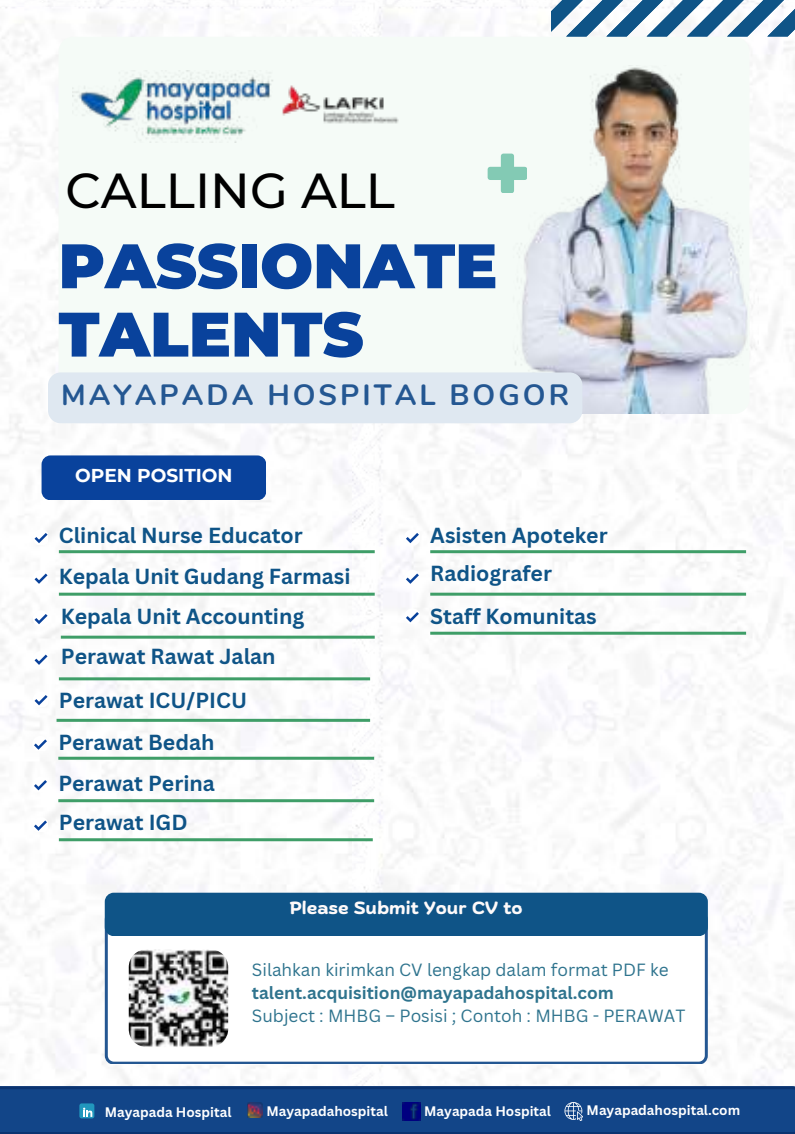
<style>
.page{position:relative;width:795px;height:1134px;background:#fff}
.page>*{position:absolute;margin:0;border:0;box-sizing:border-box;transform-origin:0 0}
.t1{font:900 62.8px/68.4px "Montserrat";color:#09429c}
.t2{font:500 48.8px "Montserrat";color:#000}
.t3{font:700 29.2px "Nunito";letter-spacing:.1em;color:#245792}
.t4{font:700 21.2px "Canva Sans";color:#0f5487}
.t5{font:700 18.8px "Montserrat";color:#fff}
.t6{font:700 17.6px "Biski";color:#fefafa}
.t7{font:17.2px "Canva Sans";color:#2f748e}
.t8{font:700 17.2px "Canva Sans";color:#2f748e}
.t9{font:700 13.6px "Canva Sans";color:#fff}
</style>
<div class="page">
<img style="left:0;top:0;width:795px;height:1086px">
<div style="left:59px;top:37px;width:690px;height:377px;background:#f5fbf7"></div>
<div style="left:42px;top:455px;width:224px;height:45px;background:#09429c;border-radius:9px"></div>
<svg style="left:0;top:1086px;width:795px;height:48px;background:#114385"></svg>
<img style="left:247px;top:1102px;width:15px;height:15px">
<svg style="left:565px;top:1102px;width:18px;height:18px"></svg>
<img style="left:403px;top:1103px;width:18px;height:18px">
<div style="left:79px;top:1103px;width:15px;height:15px;background:#2197bd;border-radius:2px"></div>
<svg style="left:83px;top:1108px;width:9px;height:9px"></svg>
<svg style="left:105px;top:930px;width:603px;height:134px"></svg>
<img style="left:129px;top:949px;width:99px;height:98px">
<div style="left:105px;top:893px;width:603px;height:43px;background:#0f5487;border-radius:9px"></div>
<hr style="left:59px;top:550px;width:316px;height:3px;background:#3f9e68">
<hr style="left:59px;top:593px;width:316px;height:3px;background:#3f9e68">
<hr style="left:59px;top:677px;width:311px;height:3px;background:#3f9e68">
<hr style="left:57px;top:719px;width:313px;height:3px;background:#3f9e68">
<svg style="left:33px;top:529px;width:15px;height:15px"></svg>
<svg style="left:33px;top:570px;width:15px;height:15px"></svg>
<hr style="left:61px;top:636px;width:314px;height:3px;background:#3f9e68">
<svg style="left:33px;top:610px;width:15px;height:15px"></svg>
<svg style="left:33px;top:651px;width:15px;height:15px"></svg>
<svg style="left:33px;top:691px;width:15px;height:15px"></svg>
<img style="left:72px;top:70px;width:204px;height:72px">
<hr style="left:58px;top:757px;width:316px;height:3px;background:#3f9e68">
<hr style="left:58px;top:799px;width:316px;height:3px;background:#3f9e68">
<svg style="left:32px;top:736px;width:15px;height:15px"></svg>
<svg style="left:32px;top:777px;width:15px;height:15px"></svg>
<hr style="left:59px;top:838px;width:314px;height:3px;background:#3f9e68">
<svg style="left:32px;top:817px;width:15px;height:15px"></svg>
<hr style="left:430px;top:550px;width:316px;height:3px;background:#3f9e68">
<hr style="left:430px;top:593px;width:316px;height:3px;background:#3f9e68">
<svg style="left:404px;top:529px;width:15px;height:15px"></svg>
<svg style="left:404px;top:570px;width:15px;height:15px"></svg>
<img style="left:281px;top:76px;width:117px;height:54px">
<svg style="left:551px;top:0;width:244px;height:36px"></svg>
<hr style="left:430px;top:632px;width:316px;height:3px;background:#3f9e68">
<svg style="left:404px;top:608px;width:15px;height:15px"></svg>
<img style="left:506px;top:65px;width:252px;height:348px">
<div style="left:48px;top:372px;width:534px;height:51px;background:#dfe8f1"></div>
<svg style="left:488px;top:154px;width:39px;height:39px"></svg>
<h2 class="t2" style="left:66px;top:161px;width:331px">CALLING ALL</h2>
<h1 class="t1" style="left:59px;top:232px;width:440px">PASSIONATE<br>TALENTS</h1>
<h3 class="t3" style="left:61px;top:376px;width:509px">MAYAPADA HOSPITAL BOGOR</h3>
<p class="t5" style="left:75px;top:464px;width:159px">OPEN POSITION</p>
<p class="t4" style="left:59px;top:521px;width:245px">Clinical Nurse Educator</p>
<p class="t4" style="left:59px;top:561px;width:293px">Kepala Unit Gudang Farmasi</p>
<p class="t4" style="left:61px;top:601px;width:245px">Kepala Unit Accounting</p>
<p class="t4" style="left:61px;top:641px;width:216px">Perawat Rawat Jalan</p>
<p class="t4" style="left:59px;top:686px;width:190px">Perawat ICU/PICU</p>
<p class="t4" style="left:58px;top:727px;width:158px">Perawat Bedah</p>
<p class="t4" style="left:58px;top:768px;width:158px">Perawat Perina</p>
<p class="t4" style="left:59px;top:808px;width:130px">Perawat IGD</p>
<p class="t4" style="left:430px;top:521px;width:179px">Asisten Apoteker</p>
<p class="t4" style="left:430px;top:559px;width:123px">Radiografer</p>
<p class="t4" style="left:430px;top:601px;width:168px">Staff Komunitas</p>
<p class="t6" style="left:290px;top:901px;width:234px">Please Submit Your CV to</p>
<p class="t7" style="left:252px;top:957px;width:418px">Silahkan kirimkan CV lengkap dalam format PDF ke</p>
<p class="t8" style="left:252px;top:980px;width:364px">talent.acquisition@mayapadahospital.com</p>
<p class="t7" style="left:252px;top:1004px;width:435px">Subject : MHBG – Posisi ; Contoh : MHBG - PERAWAT</p>
<p class="t9" style="left:105px;top:1102px;width:128px">Mayapada Hospital</p>
<p class="t9" style="left:266px;top:1101px;width:123px">Mayapadahospital</p>
<p class="t9" style="left:424px;top:1101px;width:128px">Mayapada Hospital</p>
<p class="t9" style="left:587px;top:1100px;width:155px">Mayapadahospital.com</p>
</div>
